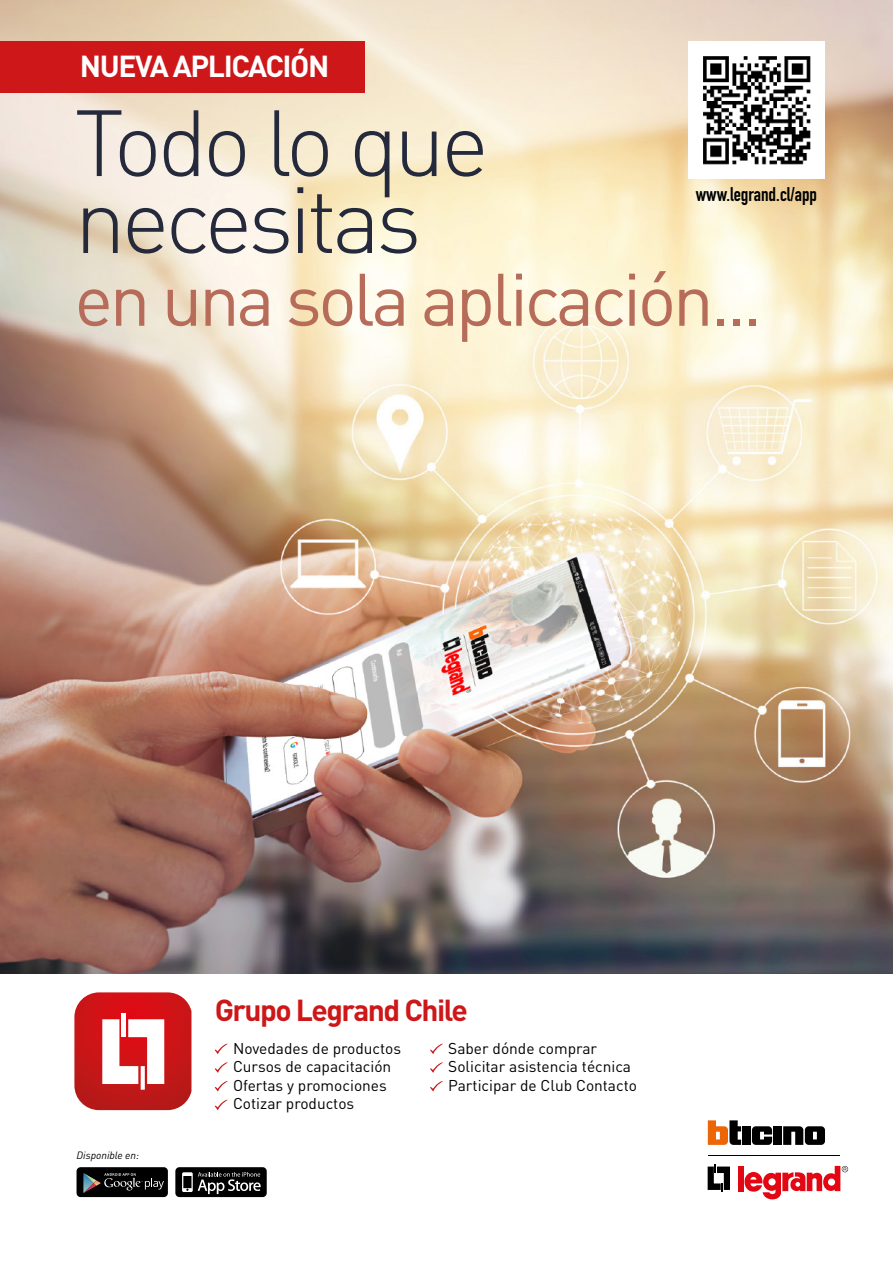
<style>
.page{position:relative;width:893px;height:1263px;background:#fff}
.page>*{position:absolute;margin:0;border:0;box-sizing:border-box;transform-origin:0 0}
.t1{font:300 92.4px/76.9px "DIN Pro";letter-spacing:-.05em;color:#24293c}
.t2{font:73.05px "DIN Pro";letter-spacing:-.05em;color:#b76b59}
.t3{font:700 30px "DIN Pro";letter-spacing:-.05em;color:#cd1719}
.t4{font:700 30px "DIN Pro";letter-spacing:-.05em;color:#fff}
.t5{font:19.5px "DIN Engschrift";color:#000}
.t6{font:15.45px/18.6px "DIN Pro";color:#000}
.t7{font:italic 10.5px "DIN Pro";color:#000}
</style>
<div class="page">
<img style="left:0;top:0;width:893px;height:973px">
<svg style="left:215px;top:1043px;width:13px;height:11px"></svg>
<svg style="left:430px;top:1043px;width:13px;height:11px"></svg>
<svg style="left:215px;top:1062px;width:13px;height:11px"></svg>
<svg style="left:430px;top:1062px;width:13px;height:11px"></svg>
<svg style="left:215px;top:1099px;width:13px;height:11px"></svg>
<svg style="left:215px;top:1081px;width:13px;height:10px"></svg>
<svg style="left:430px;top:1081px;width:13px;height:10px"></svg>
<div style="left:77px;top:1167px;width:91px;height:30px;background:#000;border-radius:4px"></div>
<svg style="left:83px;top:1173px;width:81px;height:20px"></svg>
<div style="left:175px;top:1167px;width:92px;height:30px;background:#000;border-radius:4px"></div>
<svg style="left:182px;top:1172px;width:79px;height:22px"></svg>
<hr style="left:708px;top:1155px;width:131px;height:1px;background:#000">
<svg style="left:752px;top:1126px;width:20px;height:19px"></svg>
<div style="left:773px;top:1126px;width:9px;height:19px;background:#000"></div>
<div style="left:742px;top:1126px;width:8px;height:19px;background:#000"></div>
<svg style="left:708px;top:1120px;width:33px;height:25px"></svg>
<svg style="left:783px;top:1126px;width:42px;height:19px"></svg>
<svg style="left:708px;top:1164px;width:22px;height:28px"></svg>
<div style="left:738px;top:1166px;width:6px;height:25px;background:#e30613"></div>
<svg style="left:744px;top:1166px;width:104px;height:33px"></svg>
<svg style="left:74px;top:992px;width:117px;height:118px"></svg>
<svg style="left:141px;top:1066px;width:4px;height:24px"></svg>
<div style="left:0;top:42px;width:365px;height:51px;background:#cd1719"></div>
<img style="left:688px;top:42px;width:137px;height:137px">
<h3 class="t4" style="left:80px;top:46px;width:251px">NUEVA APLICACIÓN</h3>
<h1 class="t1" style="left:74px;top:100px;width:416px">Todo lo que necesitas</h1>
<h2 class="t2" style="left:74px;top:250px;width:689px">en una sola aplicación...</h2>
<p class="t5" style="left:696px;top:182px;width:123px">www.legrand.cl/app</p>
<p class="t7" style="left:77px;top:1148px;width:64px">Disponible en:</p>
<h3 class="t3" style="left:215px;top:990px;width:255px">Grupo Legrand Chile</h3>
<p class="t6" style="left:233px;top:1038px;width:170px">Novedades de productos<br>Cursos de capacitación<br>Ofertas y promociones<br>Cotizar productos</p>
<p class="t6" style="left:448px;top:1038px;width:190px">Saber dónde comprar<br>Solicitar asistencia técnica<br>Participar de Club Contacto</p>
</div>
